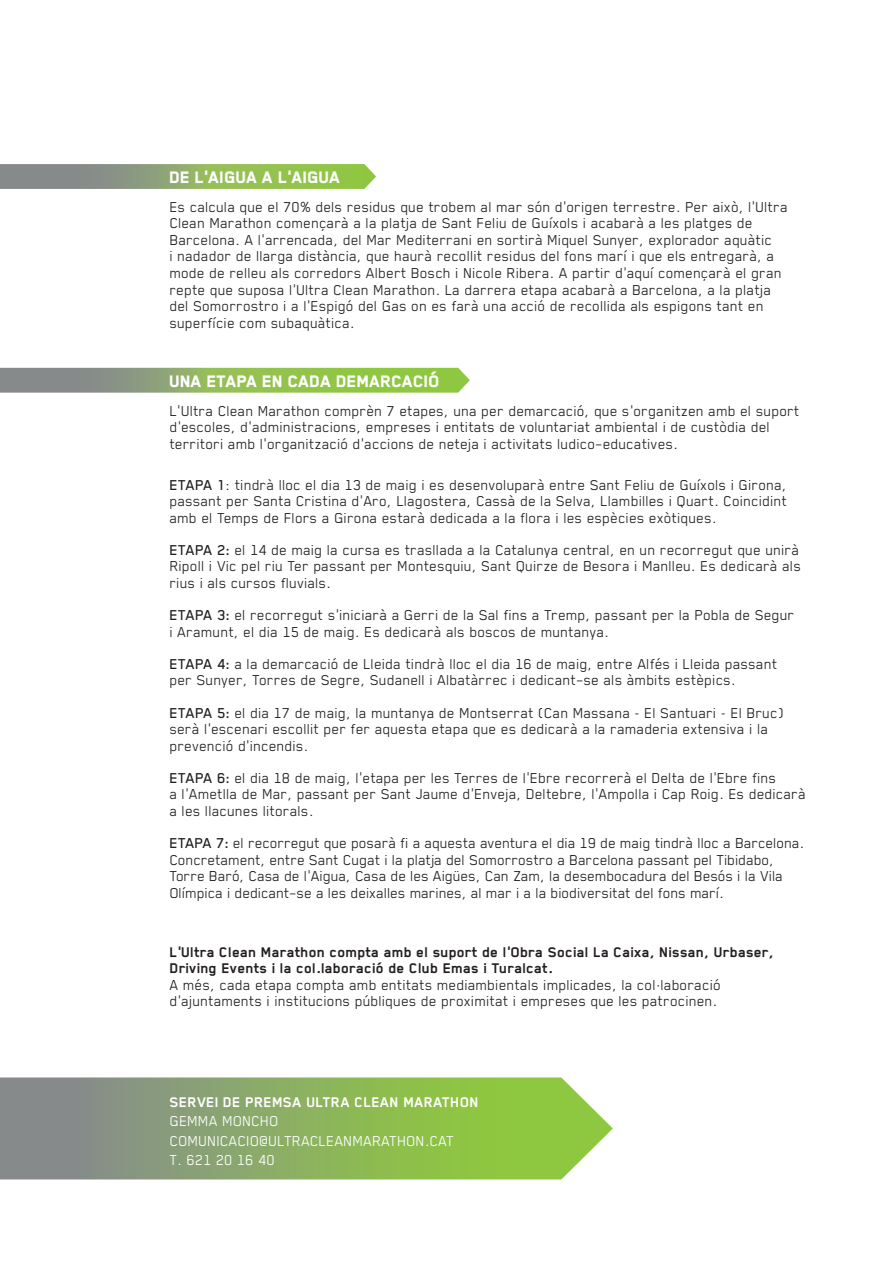
<style>
.page{position:relative;width:893px;height:1263px;background:#fff}
.page>*{position:absolute;margin:0;border:0;box-sizing:border-box;transform-origin:0 0}
.t1{font:800 19.5px "Blender 05";color:#fff}
.t2{font:16.5px/16.5px "Blender 02";color:#231f20}
.t3{font:700 16.5px/16.5px "Blender 04";color:#231f20}
.t4{font:16.5px "Blender 02";color:#fff}
.t5{font:700 16.5px "Blender 04";color:#fff}
.s1{font-family:"Blender 03";font-weight:500}
</style>
<div class="page">
<svg style="left:0;top:164px;width:376px;height:25px;background:#90ab6c"></svg>
<svg style="left:0;top:368px;width:470px;height:25px;background:#91b265"></svg>
<svg style="left:0;top:1077px;width:613px;height:102px;background:#90b06a"></svg>
<p class="t1" style="left:170px;top:166px;width:173px">DE L’AIGUA A L’AIGUA</p>
<p class="t2" style="left:170px;top:198px;width:620px">Es calcula que el 70% dels residus que trobem al mar són d’origen terrestre. Per això, l’Ultra Clean Marathon començarà a la platja de Sant Feliu de Guíxols i acabarà a les platges de Barcelona. A l’arrencada, del Mar Mediterrani en sortirà Miquel Sunyer, explorador aquàtic<br>i nadador de llarga distància, que haurà recollit residus del fons marí i que els entregarà, a mode de relleu als corredors Albert Bosch i Nicole Ribera. A partir d’aquí començarà el gran repte que suposa l’Ultra Clean Marathon. La darrera etapa acabarà a Barcelona, a la platja del Somorrostro i a l’Espigó del Gas on es farà una acció de recollida als espigons tant en superfície com subaquàtica.</p>
<p class="t1" style="left:170px;top:370px;width:272px">UNA ETAPA EN CADA DEMARCACIÓ</p>
<p class="t2" style="left:170px;top:402px;width:632px">L’Ultra Clean Marathon comprèn 7 etapes, una per demarcació, que s’organitzen amb el suport d’escoles, d’administracions, empreses i entitats de voluntariat ambiental i de custòdia del territori amb l’organització d’accions de neteja i activitats ludico-educatives.</p>
<p class="t2" style="left:170px;top:475px;width:619px;text-align:justify"><span class="s1">ETAPA 1</span>: tindrà lloc el dia 13 de maig i es desenvoluparà entre Sant Feliu de Guíxols i Girona, passant per Santa Cristina d’Aro, Llagostera, Cassà de la Selva, Llambilles i Quart. Coincidint amb el Temps de Flors a Girona estarà dedicada a la flora i les espècies exòtiques.</p>
<p class="t2" style="left:170px;top:541px;width:633px;text-align:justify"><span class="s1">ETAPA 2:</span> el 14 de maig la cursa es trasllada a la Catalunya central, en un recorregut que unirà Ripoll i Vic pel riu Ter passant per Montesquiu, Sant Quirze de Besora i Manlleu. Es dedicarà als rius i als cursos fluvials.</p>
<p class="t2" style="left:170px;top:606px;width:626px"><span class="s1">ETAPA 3:</span> el recorregut s’iniciarà a Gerri de la Sal fins a Tremp, passant per la Pobla de Segur i Aramunt, el dia 15 de maig. Es dedicarà als boscos de muntanya.</p>
<p class="t2" style="left:170px;top:655px;width:609px"><span class="s1">ETAPA 4:</span> a la demarcació de Lleida tindrà lloc el dia 16 de maig, entre Alfés i Lleida passant per Sunyer, Torres de Segre, Sudanell i Albatàrrec i dedicant-se als àmbits estèpics.</p>
<p class="t2" style="left:170px;top:703px;width:616px"><span class="s1">ETAPA 5:</span> el dia 17 de maig, la muntanya de Montserrat (Can Massana – El Santuari – El Bruc) serà l’escenari escollit per fer aquesta etapa que es dedicarà a la ramaderia extensiva i la prevenció d’incendis.</p>
<p class="t2" style="left:170px;top:769px;width:638px"><span class="s1">ETAPA 6:</span> el dia 18 de maig, l’etapa per les Terres de l’Ebre recorrerà el Delta de l’Ebre fins<br>a l’Ametlla de Mar, passant per Sant Jaume d’Enveja, Deltebre, l’Ampolla i Cap Roig. Es dedicarà a les llacunes litorals.</p>
<p class="t2" style="left:170px;top:834px;width:636px"><span class="s1">ETAPA 7:</span> el recorregut que posarà fi a aquesta aventura el dia 19 de maig tindrà lloc a Barcelona.<br>Concretament, entre Sant Cugat i la platja del Somorrostro a Barcelona passant pel Tibidabo, Torre Baró, Casa de l’Aigua, Casa de les Aigües, Can Zam, la desembocadura del Besós i la Vila Olímpica i dedicant-se a les deixalles marines, al mar i a la biodiversitat del fons marí.</p>
<p class="t3" style="left:170px;top:943px;width:606px">L’Ultra Clean Marathon compta amb el suport de l’Obra Social La Caixa, Nissan, Urbaser,<br>Driving Events i la col.laboració de Club Emas i Turalcat.</p>
<p class="t2" style="left:170px;top:975px;width:553px">A més, cada etapa compta amb entitats mediambientals implicades, la col·laboració d’ajuntaments i institucions públiques de proximitat i empreses que les patrocinen.</p>
<p class="t5" style="left:170px;top:1092px;width:311px">SERVEI DE PREMSA ULTRA CLEAN MARATHON</p>
<p class="t4" style="left:170px;top:1111px;width:111px">GEMMA MONCHO</p>
<p class="t4" style="left:170px;top:1131px;width:286px">COMUNICACIO@ULTRACLEANMARATHON.CAT</p>
<p class="t4" style="left:170px;top:1150px;width:107px">T. 621 20 16 40</p>
</div>
